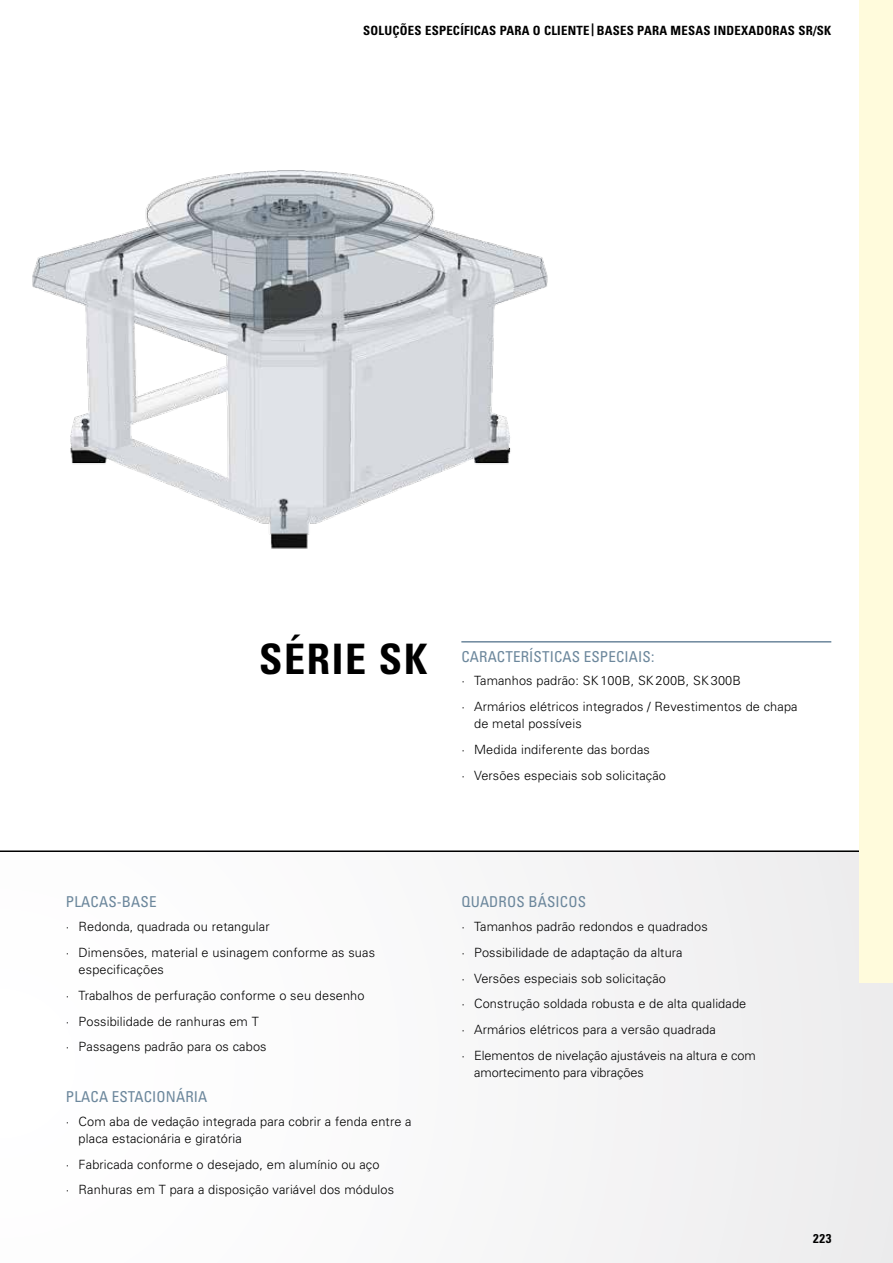
<style>
.page{position:relative;width:893px;height:1263px;background:#fff}
.page>*{position:absolute;margin:0;border:0;box-sizing:border-box;transform-origin:0 0}
.t1{font:700 condensed 42px "Univers";letter-spacing:.04em;color:#000}
.t2{font:condensed 15px "Univers";letter-spacing:.01em;color:#6c879c}
.t3{font:300 12.75px/25.8px "Univers";letter-spacing:.01em;color:#000}
.t4{font:700 condensed 12.75px "Univers";letter-spacing:.02em;color:#000}
</style>
<div class="page">
<div style="left:0;top:850px;width:893px;height:413px;background:#f8f8f9"></div>
<hr style="left:0;top:850px;width:893px;height:2px;background:#000">
<img style="left:32px;top:171px;width:516px;height:378px">
<hr style="left:461px;top:641px;width:370px;height:1px;background:#6c879c">
<div style="left:859px;top:0;width:34px;height:982px;background:#fffbdc"></div>
<p class="t4" style="left:363px;top:22px;width:470px">SOLUÇÕES ESPECÍFICAS PARA O CLIENTE | BASES PARA MESAS INDEXADORAS SR/SK</p>
<h1 class="t1" style="left:259px;top:634px;width:170px">SÉRIE SK</h1>
<p class="t2" style="left:461px;top:647px;width:194px">CARACTERÍSTICAS ESPECIAIS:</p>
<p class="t3" style="left:461px;top:667px;width:338px">· Tamanhos padrão: SK100B, SK200B, SK300B<br>· Armários elétricos integrados / Revestimentos de chapa</p>
<p class="t3" style="left:461px;top:710px;width:206px;text-indent:13px">de metal possíveis<br>· Medida indiferente das bordas<br>· Versões especiais sob solicitação</p>
<p class="t2" style="left:66px;top:893px;width:92px">PLACAS-BASE</p>
<p class="t3" style="left:66px;top:913px;width:311px">· Redonda, quadrada ou retangular<br>· Dimensões, material e usinagem conforme as suas</p>
<p class="t3" style="left:66px;top:956px;width:300px;text-indent:13px">especificações<br>· Trabalhos de perfuração conforme o seu desenho · Possibilidade de ranhuras em T<br>· Passagens padrão para os cabos</p>
<p class="t2" style="left:66px;top:1087px;width:143px">PLACA ESTACIONÁRIA</p>
<p class="t3" style="left:79px;top:1112px;width:334px;line-height:17.2px;text-indent:-13px">· Com aba de vedação integrada para cobrir a fenda entre a placa estacionária e giratória</p>
<p class="t3" style="left:66px;top:1151px;width:330px">· Fabricada conforme o desejado, em alumínio ou aço<br>· Ranhuras em T para a disposição variável dos módulos</p>
<p class="t2" style="left:461px;top:893px;width:126px">QUADROS BÁSICOS</p>
<p class="t3" style="left:461px;top:913px;width:296px">· Tamanhos padrão redondos e quadrados<br>· Possibilidade de adaptação da altura<br>· Versões especiais sob solicitação<br>· Construção soldada robusta e de alta qualidade<br>· Armários elétricos para a versão quadrada<br>· Elementos de nivelação ajustáveis na altura e com</p>
<p class="t3" style="left:474px;top:1059px;width:171px">amortecimento para vibrações</p>
<p class="t4" style="left:813px;top:1231px;width:20px">223</p>
</div>
